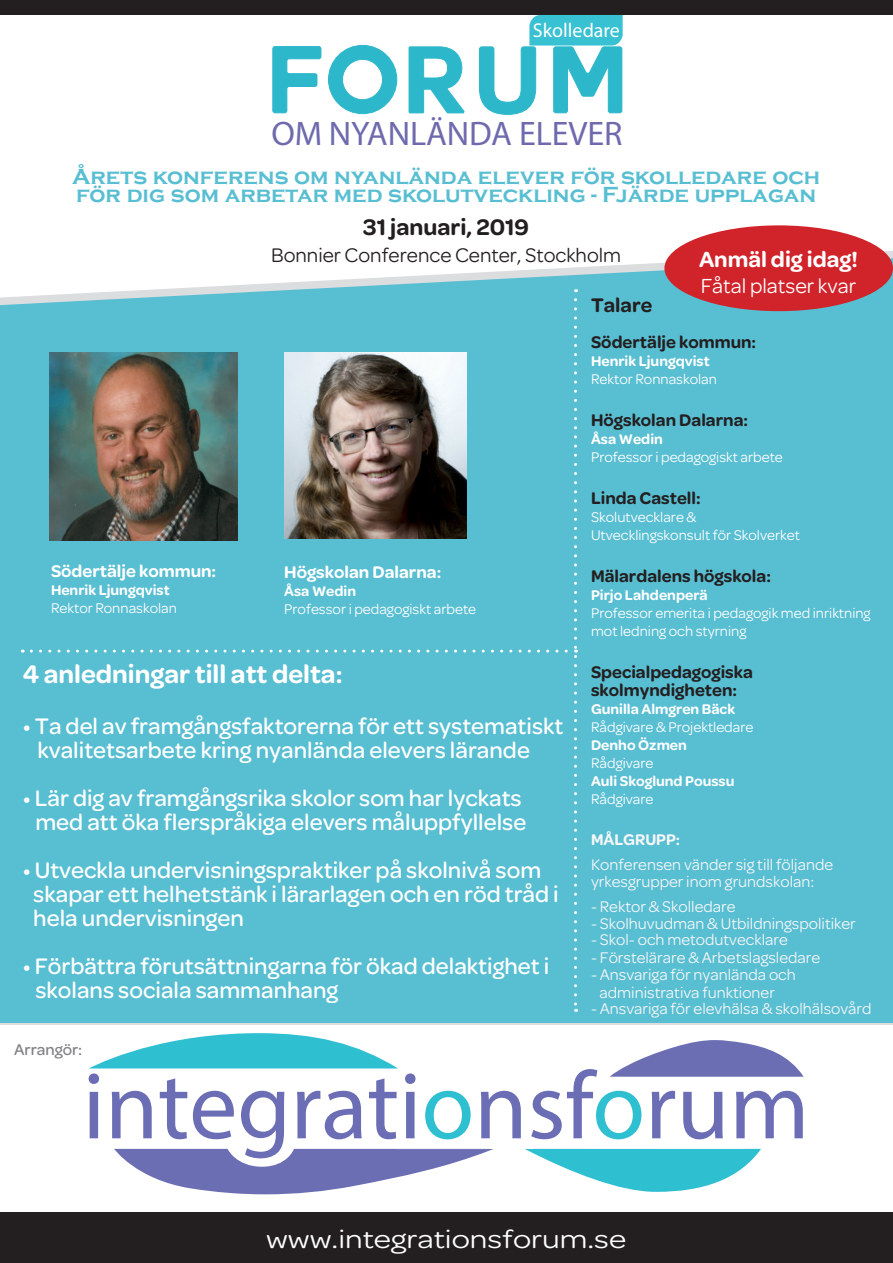
<style>
.page{position:relative;width:893px;height:1263px;background:#fff}
.page>*{position:absolute;margin:0;border:0;box-sizing:border-box;transform-origin:0 0}
.t1{font:34.05px "Myriad Pro";letter-spacing:-.005em;color:#6f6aae}
.otsikko_2{font:600 27px "Omnes";color:#fff}
.leipis{font:27px "Omnes";color:#fff;scale:1.2 1}
.otsikko_2-2{font:500 24px/24px "Omnes";color:#fff}
.t2{font:600 24px "Omnes";color:#231f20}
.t3{font:600 23.25px "Omnes";color:#fff}
.leipis-2{font:700 22.5px/18px "Copperplate Gothic";color:#58bed2}
.t4{font:21.75px "Omnes";color:#fff}
.t5{font:21px "Omnes";color:#231f20}
.t6{font:600 21px "Omnes";color:#231f20}
.t7{font:20.1px "Myriad Pro";color:#fff}
.t8{font:600 18px "Omnes";color:#231f20}
.t9{font:600 18px "Omnes";color:#fff}
.leipis-3{font:16.5px "Omnes";color:#f7f7f8}
.leipis-4{font:600 16.5px "Omnes";color:#f7f7f8}
.t10{font:500 16.5px "Omnes";color:#808285}
.t11{font:15px "Omnes";color:#fff}
.t12{font:600 15px "Omnes";color:#fff}
</style>
<div class="page">
<div style="left:0;top:305px;width:893px;height:719px;background:#58bed2"></div>
<div style="left:0;top:0;width:893px;height:15px;background:#231f20"></div>
<div style="left:0;top:1213px;width:893px;height:50px;background:#231f20"></div>
<svg style="left:0;top:251px;width:893px;height:54px"></svg>
<hr style="left:0;top:1024px;width:893px;height:1px;background:#dcdddf">
<div style="left:31px;top:300px;width:546px;height:712px;background:#58bed2"></div>
<div style="left:664px;top:225px;width:229px;height:86px;background:#d1232a;border-radius:50%"></div>
<svg style="left:219px;top:1047px;width:585px;height:147px"></svg>
<svg style="left:89px;top:1033px;width:672px;height:159px"></svg>
<svg style="left:89px;top:1073px;width:10px;height:65px"></svg>
<svg style="left:112px;top:1091px;width:40px;height:47px"></svg>
<svg style="left:160px;top:1078px;width:27px;height:61px"></svg>
<svg style="left:193px;top:1091px;width:41px;height:48px"></svg>
<svg style="left:241px;top:1091px;width:43px;height:67px"></svg>
<svg style="left:297px;top:1091px;width:65px;height:48px"></svg>
<svg style="left:369px;top:1068px;width:272px;height:81px"></svg>
<svg style="left:652px;top:1091px;width:23px;height:47px"></svg>
<svg style="left:683px;top:1092px;width:40px;height:47px"></svg>
<svg style="left:736px;top:1091px;width:67px;height:47px"></svg>
<svg style="left:272px;top:46px;width:50px;height:68px"></svg>
<svg style="left:328px;top:45px;width:70px;height:69px"></svg>
<svg style="left:408px;top:46px;width:57px;height:68px"></svg>
<svg style="left:479px;top:15px;width:144px;height:100px"></svg>
<img style="left:284px;top:352px;width:183px;height:187px">
<img style="left:50px;top:352px;width:188px;height:188px">
<p class="t7" style="left:533px;top:18px;width:88px">Skolledare</p>
<p class="t1" style="left:271px;top:112px;width:353px">OM NYANLÄNDA ELEVER</p>
<p class="leipis-2" style="left:72px;top:168px;width:749px">Årets konferens om nyanlända elever för skolledare och för dig som arbetar med skolutveckling - Fjärde upplagan</p>
<p class="t2" style="left:363px;top:214px;width:167px">31 januari, 2019</p>
<p class="t5" style="left:271px;top:244px;width:352px">Bonnier Conference Center, Stockholm</p>
<p class="t3" style="left:699px;top:246px;width:160px">Anmäl dig idag!</p>
<p class="t4" style="left:701px;top:274px;width:157px">Fåtal platser kvar</p>
<p class="t6" style="left:591px;top:293px;width:63px">Talare</p>
<p class="t8" style="left:591px;top:332px;width:167px">Södertälje kommun:</p>
<p class="t12" style="left:591px;top:353px;width:120px">Henrik Ljungqvist</p>
<p class="t11" style="left:591px;top:371px;width:127px">Rektor Ronnaskolan</p>
<p class="t8" style="left:591px;top:410px;width:159px">Högskolan Dalarna:</p>
<p class="t12" style="left:591px;top:431px;width:73px">Åsa Wedin</p>
<p class="t11" style="left:591px;top:449px;width:193px">Professor i pedagogiskt arbete</p>
<p class="t8" style="left:591px;top:488px;width:111px">Linda Castell:</p>
<p class="t11" style="left:591px;top:509px;width:107px">Skolutvecklare &amp;</p>
<p class="t11" style="left:591px;top:527px;width:210px">Utvecklingskonsult för Skolverket</p>
<p class="t8" style="left:591px;top:566px;width:181px">Mälardalens högskola:</p>
<p class="t12" style="left:591px;top:587px;width:118px">Pirjo Lahdenperä</p>
<p class="t11" style="left:591px;top:605px;width:281px">Professor emerita i pedagogik med inriktning</p>
<p class="t11" style="left:591px;top:623px;width:157px">mot ledning och styrning</p>
<p class="t8" style="left:591px;top:662px;width:163px">Specialpedagogiska</p>
<p class="t8" style="left:591px;top:680px;width:147px">skolmyndigheten:</p>
<p class="t12" style="left:591px;top:701px;width:145px">Gunilla Almgren Bäck</p>
<p class="t11" style="left:591px;top:719px;width:164px">Rådgivare &amp; Projektledare</p>
<p class="t12" style="left:591px;top:737px;width:97px">Denho Özmen</p>
<p class="t11" style="left:591px;top:755px;width:64px">Rådgivare</p>
<p class="t12" style="left:591px;top:773px;width:145px">Auli Skoglund Poussu</p>
<p class="t11" style="left:591px;top:791px;width:64px">Rådgivare</p>
<p class="leipis-4" style="left:591px;top:830px;width:90px">MÅLGRUPP:</p>
<p class="leipis-3" style="left:591px;top:855px;width:244px">Konferensen vänder sig till följande</p>
<p class="leipis-3" style="left:591px;top:872px;width:225px">yrkesgrupper inom grundskolan:</p>
<p class="leipis-3" style="left:591px;top:897px;width:146px">- Rektor &amp; Skolledare</p>
<p class="leipis-3" style="left:591px;top:914px;width:266px">- Skolhuvudman &amp; Utbildningspolitiker</p>
<p class="leipis-3" style="left:591px;top:930px;width:198px">- Skol- och metodutvecklare</p>
<p class="leipis-3" style="left:591px;top:948px;width:231px">- Förstelärare &amp; Arbetslagsledare</p>
<p class="leipis-3" style="left:591px;top:965px;width:206px">- Ansvariga för nyanlända och</p>
<p class="leipis-3" style="left:599px;top:983px;width:177px">administrativa funktioner</p>
<p class="leipis-3" style="left:591px;top:999px;width:282px">- Ansvariga för elevhälsa &amp; skolhälsovård</p>
<p class="t9" style="left:51px;top:561px;width:167px">Södertälje kommun:</p>
<p class="t12" style="left:51px;top:582px;width:120px">Henrik Ljungqvist</p>
<p class="t11" style="left:51px;top:600px;width:127px">Rektor Ronnaskolan</p>
<p class="t9" style="left:284px;top:562px;width:159px">Högskolan Dalarna:</p>
<p class="t12" style="left:284px;top:582px;width:73px">Åsa Wedin</p>
<p class="t11" style="left:284px;top:601px;width:193px">Professor i pedagogiskt arbete</p>
<p class="otsikko_2" style="left:23px;top:659px;width:321px">4 anledningar till att delta:</p>
<p class="otsikko_2-2" style="left:23px;top:714px;width:542px">• Ta del av framgångsfaktorerna för ett systematiskt</p>
<p class="otsikko_2-2" style="left:37px;top:738px;width:494px">kvalitetsarbete kring nyanlända elevers lärande</p>
<p class="otsikko_2-2" style="left:23px;top:786px;width:501px">• Lär dig av framgångsrika skolor som har lyckats</p>
<p class="otsikko_2-2" style="left:35px;top:810px;width:492px">med att öka flerspråkiga elevers måluppfyllelse</p>
<p class="otsikko_2-2" style="left:33px;top:858px;width:527px;text-indent:-11px">• Utveckla undervisningspraktiker på skolnivå som skapar ett helhetstänk i lärarlagen och en röd tråd i hela undervisningen</p>
<p class="otsikko_2-2" style="left:23px;top:954px;width:528px">• Förbättra förutsättningarna för ökad delaktighet i</p>
<p class="otsikko_2-2" style="left:35px;top:978px;width:304px">skolans sociala sammanhang</p>
<p class="t10" style="left:14px;top:1040px;width:70px">Arrangör:</p>
<p class="leipis" style="left:266px;top:1223px;width:302px">www.integrationsforum.se</p>
</div>
